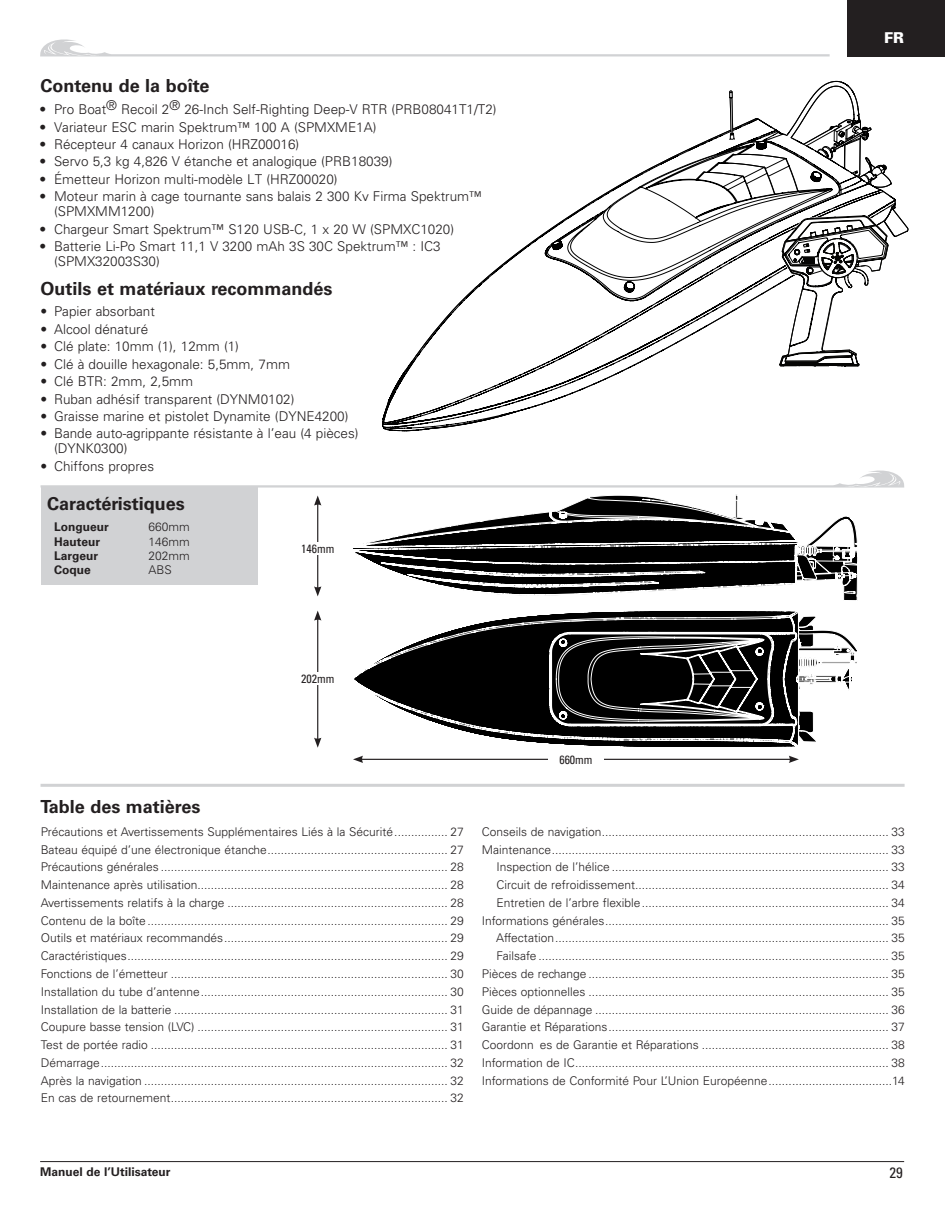
<style>
.page{position:relative;width:945px;height:1215px;background:#fff}
.page>*{position:absolute;margin:0;border:0;box-sizing:border-box;transform-origin:0 0}
.Header_block{font:700 18px "Univers LT Std";color:#231f20}
.t1{font:condensed 15px "Univers LT Std";color:#231f20}
.t2{font:900 15px "Univers LT Std";color:#fff}
.t3{font:300 13.5px/15px "Univers LT Std";color:#231f20}
.TOC_II{font:300 12px "Univers LT Std";color:#231f20}
.specs-eh{font:700 12px "Univers LT Std";color:#231f20}
.specs-eh-2{font:300 12px "Univers LT Std";color:#231f20}
.specs-eh-3{font:condensed 12px "Univers LT Std";color:#231f20}
.s1{font-weight:700}
</style>
<div class="page">
<hr style="left:40px;top:1161px;width:864px;height:1px;background:#231f20">
<svg style="left:40px;top:39px;width:790px;height:18px"></svg>
<div style="left:848px;top:0;width:97px;height:56px;background:#231f20"></div>
<svg style="left:570px;top:80px;width:338px;height:287px"></svg>
<hr style="left:317px;top:618px;width:1px;height:122px;background:#231f20">
<svg style="left:314px;top:611px;width:7px;height:10px"></svg>
<svg style="left:314px;top:738px;width:7px;height:10px"></svg>
<div style="left:294px;top:672px;width:48px;height:13px;background:#fff"></div>
<svg style="left:41px;top:470px;width:863px;height:131px"></svg>
<svg style="left:800px;top:562px;width:16px;height:39px"></svg>
<svg style="left:346px;top:473px;width:10px;height:288px"></svg>
<svg style="left:356px;top:215px;width:444px;height:548px"></svg>
<svg style="left:389px;top:656px;width:8px;height:107px"></svg>
<svg style="left:397px;top:611px;width:460px;height:152px"></svg>
<hr style="left:41px;top:784px;width:864px;height:3px;background:#d1d2d4">
<p class="Header_block" style="left:41px;top:76px;width:170px">Contenu de la boîte</p>
<p class="t3" style="left:41px;top:102px;width:458px"><span class="s1">•</span> Pro Boat® Recoil 2® 26-Inch Self-Righting Deep-V RTR (PRB08041T1/T2)</p>
<p class="t3" style="left:41px;top:119px;width:338px"><span class="s1">•</span> Variateur ESC marin Spektrum™ 100 A (SPMXME1A)</p>
<p class="t3" style="left:41px;top:137px;width:260px"><span class="s1">•</span> Récepteur 4 canaux Horizon (HRZ00016)</p>
<p class="t3" style="left:41px;top:154px;width:353px"><span class="s1">•</span> Servo 5,3 kg 4,826 V étanche et analogique (PRB18039)</p>
<p class="t3" style="left:41px;top:172px;width:299px"><span class="s1">•</span> Émetteur Horizon multi-modèle LT (HRZ00020)</p>
<p class="t3" style="left:54px;top:189px;width:429px;text-indent:-14px"><span class="s1">•</span> Moteur marin à cage tournante sans balais 2 300 Kv Firma Spektrum™ (SPMXMM1200)</p>
<p class="t3" style="left:41px;top:221px;width:415px"><span class="s1">•</span> Chargeur Smart Spektrum™ S120 USB-C, 1 x 20 W (SPMXC1020)</p>
<p class="t3" style="left:54px;top:239px;width:388px;text-indent:-14px"><span class="s1">•</span> Batterie Li-Po Smart 11,1 V 3200 mAh 3S 30C Spektrum™ : IC3 (SPMX32003S30)</p>
<p class="Header_block" style="left:41px;top:278px;width:293px">Outils et matériaux recommandés</p>
<p class="t3" style="left:41px;top:304px;width:116px">• Papier absorbant</p>
<p class="t3" style="left:41px;top:322px;width:109px">• Alcool dénaturé</p>
<p class="t3" style="left:41px;top:339px;width:200px">• Clé plate: 10mm (1), 12mm (1)</p>
<p class="t3" style="left:41px;top:356px;width:251px">• Clé à douille hexagonale: 5,5mm, 7mm</p>
<p class="t3" style="left:41px;top:374px;width:154px">• Clé BTR: 2mm, 2,5mm</p>
<p class="t3" style="left:41px;top:391px;width:255px">• Ruban adhésif transparent (DYNM0102)</p>
<p class="t3" style="left:41px;top:409px;width:309px">• Graisse marine et pistolet Dynamite (DYNE4200)</p>
<p class="t3" style="left:54px;top:426px;width:306px;text-indent:-14px">• Bande auto-agrippante résistante à l’eau (4 pièces) (DYNK0300)</p>
<p class="t3" style="left:41px;top:459px;width:115px">• Chiffons propres</p>
<p class="Header_block" style="left:47px;top:493px;width:139px">Caractéristiques</p>
<p class="specs-eh" style="left:54px;top:520px;width:56px">Longueur</p>
<p class="specs-eh-2" style="left:149px;top:520px;width:43px">660mm</p>
<p class="specs-eh" style="left:54px;top:534px;width:48px">Hauteur</p>
<p class="specs-eh-2" style="left:149px;top:534px;width:43px">146mm</p>
<p class="specs-eh" style="left:54px;top:549px;width:46px">Largeur</p>
<p class="specs-eh-2" style="left:149px;top:548px;width:43px">202mm</p>
<p class="specs-eh" style="left:54px;top:563px;width:38px">Coque</p>
<p class="specs-eh-2" style="left:149px;top:563px;width:25px">ABS</p>
<p class="Header_block" style="left:41px;top:796px;width:161px">Table des matières</p>
<p class="specs-eh-3" style="left:301px;top:541px;width:35px">146mm</p>
<p class="specs-eh-3" style="left:301px;top:671px;width:35px">202mm</p>
<p class="specs-eh-3" style="left:559px;top:752px;width:35px">660mm</p>
<p class="t2" style="left:884px;top:28px;width:21px">FR</p>
<p class="TOC_II" style="left:41px;top:824px;width:425px">Précautions et Avertissements Supplémentaires Liés à la Sécurité................ 27</p>
<p class="TOC_II" style="left:41px;top:842px;width:424px">Bateau équipé d’une électronique étanche...................................................... 27</p>
<p class="TOC_II" style="left:41px;top:860px;width:424px">Précautions générales ...................................................................................... 28</p>
<p class="TOC_II" style="left:41px;top:878px;width:424px">Maintenance après utilisation........................................................................... 28</p>
<p class="TOC_II" style="left:41px;top:895px;width:424px">Avertissements relatifs à la charge .................................................................. 28</p>
<p class="TOC_II" style="left:41px;top:913px;width:424px">Contenu de la boîte .......................................................................................... 29</p>
<p class="TOC_II" style="left:41px;top:931px;width:424px">Outils et matériaux recommandés................................................................... 29</p>
<p class="TOC_II" style="left:41px;top:949px;width:424px">Caractéristiques................................................................................................ 29</p>
<p class="TOC_II" style="left:41px;top:966px;width:424px">Fonctions de l’émetteur ................................................................................... 30</p>
<p class="TOC_II" style="left:41px;top:984px;width:424px">Installation du tube d’antenne.......................................................................... 30</p>
<p class="TOC_II" style="left:41px;top:1002px;width:424px">Installation de la batterie .................................................................................. 31</p>
<p class="TOC_II" style="left:41px;top:1020px;width:424px">Coupure basse tension (LVC) ........................................................................... 31</p>
<p class="TOC_II" style="left:41px;top:1038px;width:424px">Test de portée radio ......................................................................................... 31</p>
<p class="TOC_II" style="left:41px;top:1055px;width:424px">Démarrage........................................................................................................ 32</p>
<p class="TOC_II" style="left:41px;top:1073px;width:424px">Après la navigation ........................................................................................... 32</p>
<p class="TOC_II" style="left:41px;top:1091px;width:424px">En cas de retournement................................................................................... 32</p>
<p class="TOC_II" style="left:482px;top:824px;width:424px">Conseils de navigation...................................................................................... 33</p>
<p class="TOC_II" style="left:482px;top:842px;width:424px">Maintenance..................................................................................................... 33</p>
<p class="TOC_II" style="left:496px;top:860px;width:410px">Inspection de l’hélice ................................................................................... 33</p>
<p class="TOC_II" style="left:496px;top:878px;width:410px">Circuit de refroidissement............................................................................ 34</p>
<p class="TOC_II" style="left:496px;top:895px;width:410px">Entretien de l’arbre flexible.......................................................................... 34</p>
<p class="TOC_II" style="left:482px;top:913px;width:424px">Informations générales..................................................................................... 35</p>
<p class="TOC_II" style="left:496px;top:931px;width:410px">Affectation.................................................................................................... 35</p>
<p class="TOC_II" style="left:496px;top:949px;width:410px">Failsafe ......................................................................................................... 35</p>
<p class="TOC_II" style="left:482px;top:966px;width:424px">Pièces de rechange .......................................................................................... 35</p>
<p class="TOC_II" style="left:482px;top:984px;width:424px">Pièces optionnelles .......................................................................................... 35</p>
<p class="TOC_II" style="left:482px;top:1002px;width:424px">Guide de dépannage ........................................................................................ 36</p>
<p class="TOC_II" style="left:482px;top:1020px;width:424px">Garantie et Réparations.................................................................................... 37</p>
<p class="TOC_II" style="left:482px;top:1038px;width:424px">Coordonn es de Garantie et Réparations ........................................................ 38</p>
<p class="TOC_II" style="left:482px;top:1055px;width:424px">Information de IC.............................................................................................. 38</p>
<p class="TOC_II" style="left:482px;top:1073px;width:424px">Informations de Conformité Pour L’Union Européenne.....................................14</p>
<p class="specs-eh" style="left:40px;top:1165px;width:132px">Manuel de l’Utilisateur</p>
<p class="t1" style="left:889px;top:1163px;width:15px">29</p>
</div>
